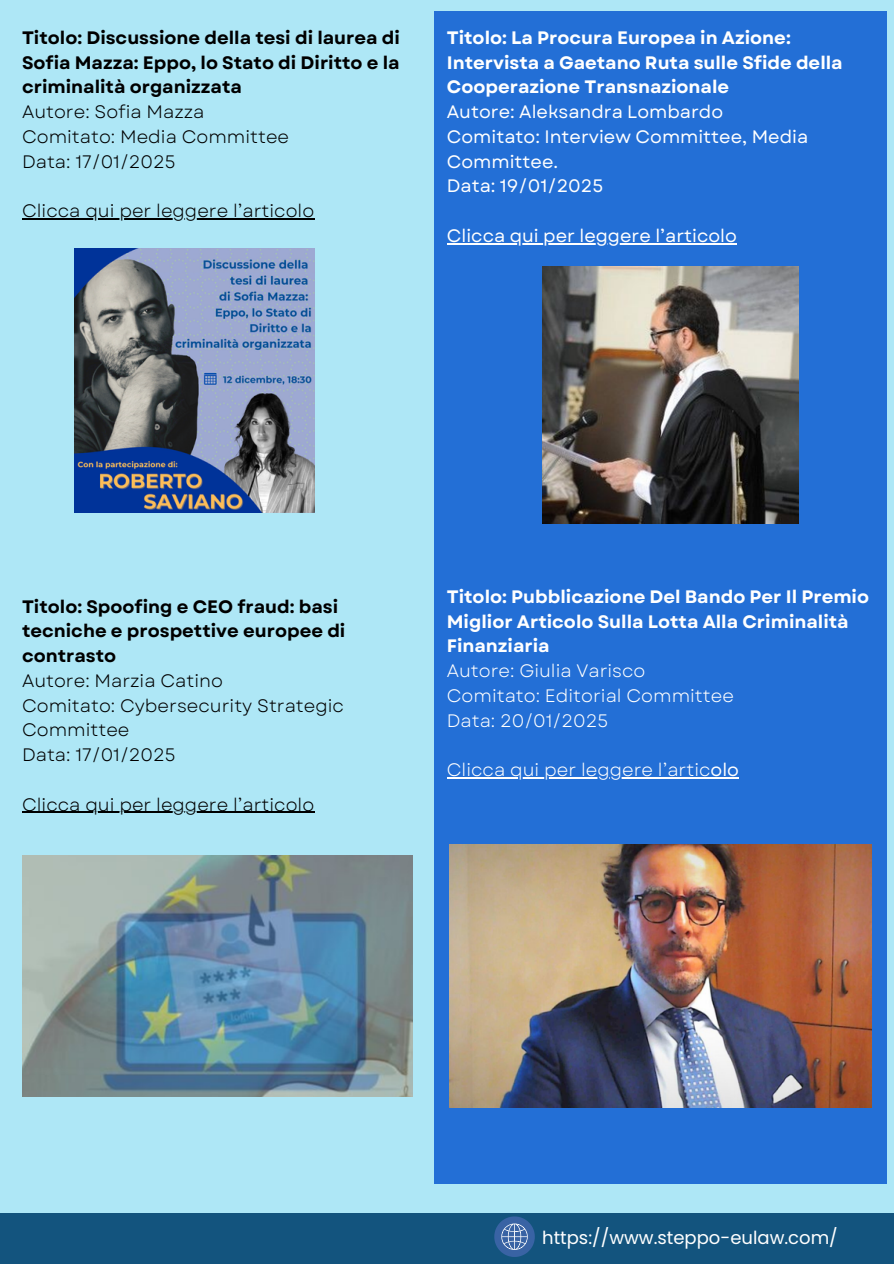
<style>
.page{position:relative;width:894px;height:1264px;background:#fff}
.page>*{position:absolute;margin:0;border:0;box-sizing:border-box;transform-origin:0 0}
.t1{font:700 18px/24.8px "Garet";color:#fff}
.t2{font:18px/24.8px "Garet";color:#000}
.t3{font:700 18px/24.8px "Garet";color:#000}
.t4{font:18px "Poppins";color:#fff}
.t5{font:18px "Garet";color:#fff}
.t6{font:18px "Garet";color:#fff}
.s1{font-weight:400}
.s2{font-weight:700}
.s3{font-style:inherit}
</style>
<div class="page">
<div style="left:0;top:0;width:893px;height:1263px;background:#aee7f6"></div>
<div style="left:434px;top:11px;width:452px;height:1172px;background:#236fd6"></div>
<div style="left:0;top:1213px;width:893px;height:50px;background:#13547e"></div>
<svg style="left:494px;top:1216px;width:40px;height:40px"></svg>
<img style="left:75px;top:248px;width:239px;height:264px">
<img style="left:22px;top:855px;width:390px;height:241px">
<img style="left:542px;top:266px;width:256px;height:257px">
<img style="left:449px;top:844px;width:422px;height:263px">
<hr style="left:22px;top:218px;width:292px;height:1px;background:#000">
<hr style="left:22px;top:811px;width:292px;height:2px;background:#000">
<hr style="left:446px;top:243px;width:219px;height:1px;background:#fff">
<hr style="left:665px;top:243px;width:71px;height:1px;background:#fff">
<hr style="left:446px;top:777px;width:264px;height:1px;background:#fff">
<svg style="left:710px;top:777px;width:28px;height:1px"></svg>
<h1 class="t3" style="left:22px;top:25px;width:379px">Titolo: Discussione della tesi di laurea di<br>Sofia Mazza: Eppo, lo Stato di Diritto e la criminalità organizzata<br><span class="s1">Autore: Sofia Mazza<br>Comitato: Media Committee<br>Data: 17/01/2025</span></h1>
<p class="t2" style="left:22px;top:198px;width:293px">Clicca qui per leggere l’articolo</p>
<p class="t1" style="left:446px;top:25px;width:397px">Titolo: La Procura Europea in Azione:<br>Intervista a Gaetano Ruta sulle Sfide della<br>Cooperazione Transnazionale<br><span class="s1">Autore: Aleksandra Lombardo<br>Comitato: Interview Committee, Media<br>Committee.<br>Data: 19/01/2025</span></p>
<h1 class="t5" style="left:446px;top:223px;width:291px">Clicca qui per leggere l’articolo</h1>
<h1 class="t2" style="left:22px;top:594px;width:325px"><span class="s2">Titolo: Spoofing e CEO fraud: basi tecniche e prospettive europee di contrasto<br></span>Autore: Marzia Catino<br>Comitato: Cybersecurity Strategic<br>Committee<br>Data: 17/01/2025</h1>
<h1 class="t2" style="left:22px;top:792px;width:293px">Clicca qui per leggere l’articolo</h1>
<h1 class="t1" style="left:446px;top:584px;width:423px">Titolo: Pubblicazione Del Bando Per Il Premio<br>Miglior Articolo Sulla Lotta Alla Criminalità<br>Finanziaria<br><span class="s1">Autore: Giulia Varisco<br>Comitato: Editorial Committee<br>Data: 20/01/2025</span></h1>
<p class="t6" style="left:446px;top:757px;width:293px">Clicca qui per leggere l’artic<span class="s3">olo</span></p>
<h1 class="t4" style="left:542px;top:1225px;width:297px">https://www.steppo-eulaw.com/</h1>
</div>
